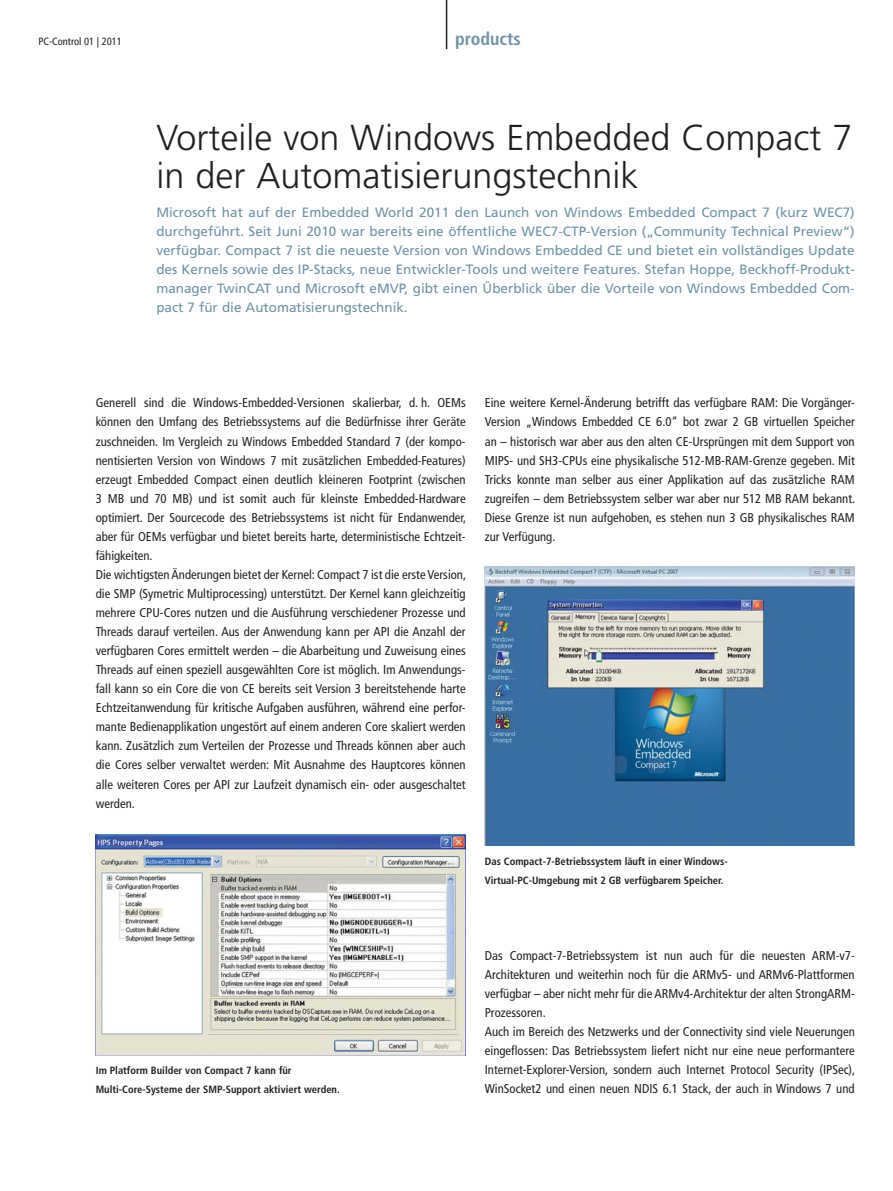
<style>
.page{position:relative;width:893px;height:1191px;background:#fff}
.page>*{position:absolute;margin:0;border:0;box-sizing:border-box;transform-origin:0 0}
.t1{font:300 36px/38.1px "Frutiger";color:#231f20}
.t2{font:700 condensed 18px "Frutiger LT Pro";color:#6f93a4}
.t3{font:13.5px/19px "Frutiger";color:#6f93a4;text-align:justify}
.t4{font:condensed 12.75px/19px "Frutiger LT Pro";color:#231f20}
.t5{font:700 condensed 10.5px/19px "Frutiger LT Pro";color:#231f20}
.t6{font:condensed 10.5px "Frutiger LT Pro";color:#231f20}
</style>
<div class="page">
<hr style="left:446px;top:0;width:1px;height:49px;background:#231f20">
<img style="left:96px;top:834px;width:370px;height:221px">
<img style="left:485px;top:567px;width:370px;height:278px">
<p class="t6" style="left:38px;top:38px;width:85px">PC-Control 01 | 2011</p>
<h2 class="t2" style="left:455px;top:33px;width:67px">products</h2>
<h1 class="t1" style="left:156px;top:120px;width:698px">Vorteile von Windows Embedded Compact 7 in der Automatisierungstechnik</h1>
<p class="t3" style="left:156px;top:203px;width:700px">Microsoft hat auf der Embedded World 2011 den Launch von Windows Embedded Compact 7 (kurz WEC7) durchgeführt. Seit Juni 2010 war bereits eine öffentliche WEC7-CTP-Version („Community Technical Preview“) verfügbar. Compact 7 ist die neueste Version von Windows Embedded CE und bietet ein vollständiges Update des Kernels sowie des IP-Stacks, neue Entwickler-Tools und weitere Features. Stefan Hoppe, Beckhoff-Produkt&shy;manager TwinCAT und Microsoft eMVP, gibt einen Überblick über die Vorteile von Windows Embedded Com&shy;pact 7 für die Automatisierungstechnik.</p>
<p class="t4" style="left:96px;top:395px;width:372px">Generell sind die Windows-Embedded-Versionen skalierbar, d. h. OEMs können den Umfang des Betriebssystems auf die Bedürfnisse ihrer Geräte zuschneiden. Im Vergleich zu Windows Embedded Standard 7 (der kompo&shy;nentisierten Version von Windows 7 mit zusätzlichen Embedded-Features) erzeugt Embedded Compact einen deutlich kleineren Footprint (zwischen 3 MB und 70 MB) und ist somit auch für kleinste Embedded-Hardware optimiert. Der Sourcecode des Betriebssystems ist nicht für Endanwender, aber für OEMs verfügbar und bietet bereits harte, deterministische Echtzeit&shy;fähigkeiten.<br>Die wichtigsten Änderungen bietet der Kernel: Compact 7 ist die erste Version, die SMP (Symetric Multiprocessing) unterstützt. Der Kernel kann gleichzeitig mehrere CPU-Cores nutzen und die Ausführung verschiedener Prozesse und Threads darauf verteilen. Aus der Anwendung kann per API die Anzahl der verfügbaren Cores ermittelt werden – die Abarbeitung und Zuweisung eines Threads auf einen speziell ausgewählten Core ist möglich. Im Anwendungs&shy;fall kann so ein Core die von CE bereits seit Version 3 bereitstehende harte Echtzeitanwendung für kritische Aufgaben ausführen, während eine perfor&shy;mante Bedienapplikation ungestört auf einem anderen Core skaliert werden kann. Zusätzlich zum Verteilen der Prozesse und Threads können aber auch die Cores selber verwaltet werden: Mit Ausnahme des Hauptcores können alle weiteren Cores per API zur Laufzeit dynamisch ein- oder ausgeschaltet werden.</p>
<p class="t4" style="left:485px;top:395px;width:372px;text-align:justify">Eine weitere Kernel-Änderung betrifft das verfügbare RAM: Die Vorgänger-Version „Windows Embedded CE 6.0“ bot zwar 2 GB virtuellen Speicher an – historisch war aber aus den alten CE-Ursprüngen mit dem Support von MIPS- und SH3-CPUs eine physikalische 512-MB-RAM-Grenze gegeben. Mit Tricks konnte man selber aus einer Applikation auf das zusätzliche RAM zugreifen – dem Betriebssystem selber war aber nur 512 MB RAM bekannt.<br>Diese Grenze ist nun aufgehoben, es stehen nun 3 GB physikalisches RAM zur Verfügung.</p>
<p class="t5" style="left:485px;top:852px;width:244px">Das Compact-7-Betriebssystem läuft in einer Windows-<br>Virtual-PC-Umgebung mit 2 GB verfügbarem Speicher.</p>
<p class="t5" style="left:96px;top:1062px;width:246px">Im Platform Builder von Compact 7 kann für<br>Multi-Core-Systeme der SMP-Support aktiviert werden.</p>
<p class="t4" style="left:485px;top:947px;width:372px">Das Compact-7-Betriebssystem ist nun auch für die neuesten ARM-v7- Architekturen und weiterhin noch für die ARMv5- und ARMv6-Plattformen verfügbar – aber nicht mehr für die ARMv4-Architektur der alten StrongARM-Prozessoren.<br>Auch im Bereich des Netzwerks und der Connectivity sind viele Neue rungen eingeflossen: Das Betriebssystem liefert nicht nur eine neue performantere Internet-Explorer-Version, sondern auch Internet Protocol Security (IPSec), WinSocket2 und einen neuen NDIS 6.1 Stack, der auch in Windows 7 und</p>
</div>
